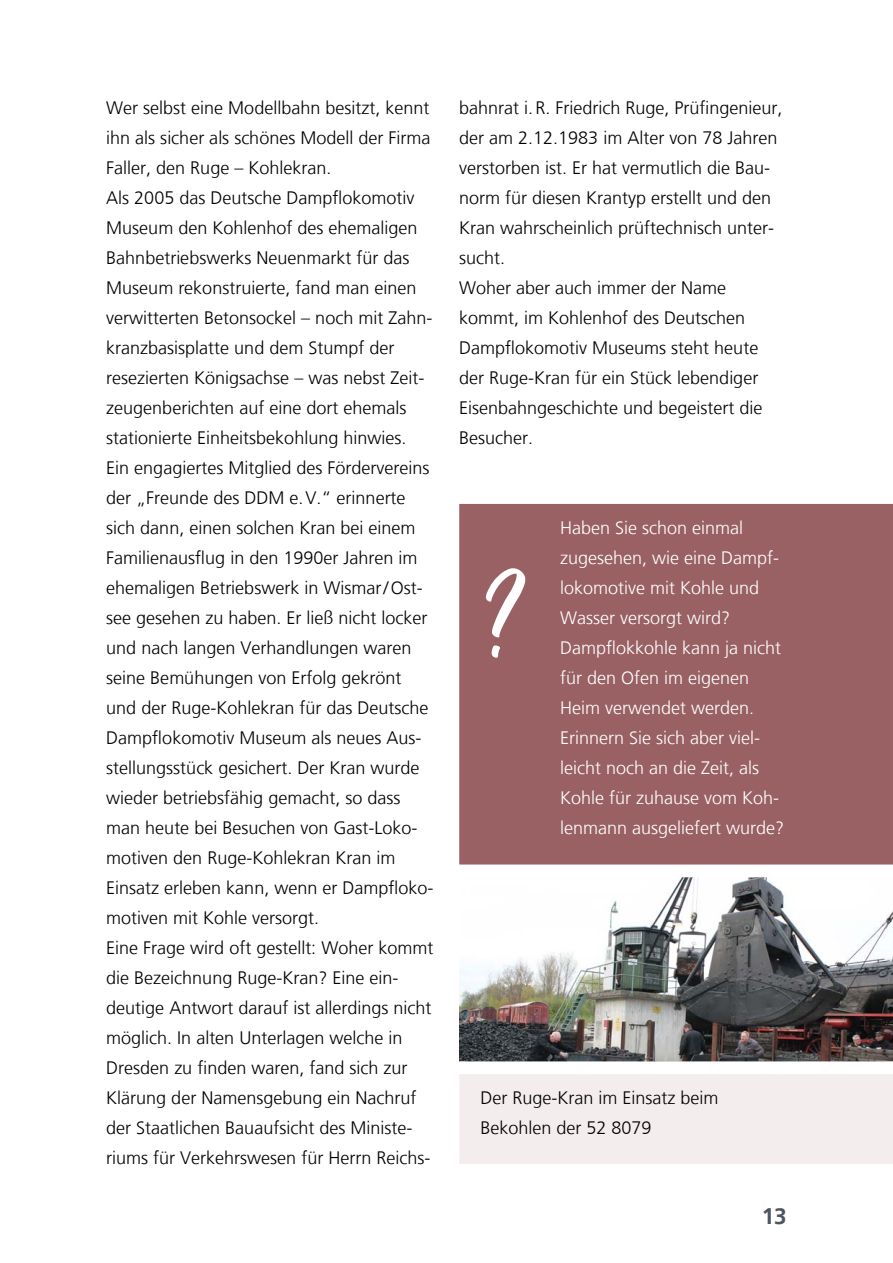
<style>
.page{position:relative;width:893px;height:1263px;background:#fff}
.page>*{position:absolute;margin:0;border:0;box-sizing:border-box;transform-origin:0 0}
.t1{font:105px "raustila";color:#fff}
.t2{font:700 22.5px "Frutiger LT";color:#4c5661}
.id487{font:300 18px/30px "Frutiger LT";color:#000}
.id8441{font:300 18px/30px "Frutiger LT";color:#fff}
</style>
<div class="page">
<img style="left:459px;top:884px;width:434px;height:171px">
<div style="left:459px;top:503px;width:434px;height:381px;background:#996164"></div>
<svg style="left:459px;top:1055px;width:434px;height:109px;background:#ebe5e6"></svg>
<p class="id487" style="left:106px;top:93px;width:326px;text-align:justify">Wer selbst eine Modellbahn besitzt, kennt ihn als sicher als schönes Modell der Firma Faller, den Ruge – Kohlekran.</p>
<p class="id487" style="left:106px;top:183px;width:328px">Als 2005 das Deutsche Dampflokomotiv Museum den Kohlenhof des ehemaligen Bahnbetriebswerks Neuenmarkt für das Museum rekonstruierte, fand man einen verwitterten Betonsockel – noch mit Zahn&shy;kranzbasisplatte und dem Stumpf der resezierten Königsachse – was nebst Zeit&shy;zeugenberichten auf eine dort ehemals stationierte Einheitsbekohlung hinwies.</p>
<p class="id487" style="left:106px;top:453px;width:329px">Ein engagiertes Mitglied des Fördervereins der „Freunde des DDM e.V.“ erinnerte sich dann, einen solchen Kran bei einem Familienausflug in den 1990er Jahren im ehemaligen Betriebswerk in Wismar/Ost&shy;see gesehen zu haben. Er ließ nicht locker und nach langen Verhandlungen waren seine Bemühungen von Erfolg gekrönt und der Ruge-Kohlekran für das Deutsche Dampflokomotiv Museum als neues Aus&shy;stellungsstück gesichert. Der Kran wurde wieder betriebsfähig gemacht, so dass man heute bei Besuchen von Gast-Loko&shy;motiven den Ruge-Kohlekran Kran im Einsatz erleben kann, wenn er Dampfloko&shy;motiven mit Kohle versorgt.</p>
<p class="id487" style="left:106px;top:933px;width:329px">Eine Frage wird oft gestellt: Woher kommt die Bezeichnung Ruge-Kran? Eine ein&shy;deutige Antwort darauf ist allerdings nicht möglich. In alten Unterlagen welche in Dresden zu finden waren, fand sich zur Klärung der Namensgebung ein Nachruf der Staatlichen Bauaufsicht des Ministe&shy;riums für Verkehrswesen für Herrn Reichs-</p>
<p class="id487" style="left:459px;top:93px;width:325px">bahnrat i.R. Friedrich Ruge, Prüfingenieur, der am 2.12.1983 im Alter von 78 Jahren verstorben ist. Er hat vermutlich die Bau&shy;norm für diesen Krantyp erstellt und den Kran wahrscheinlich prüftechnisch unter&shy;sucht.</p>
<p class="id487" style="left:459px;top:273px;width:305px">Woher aber auch immer der Name kommt, im Kohlenhof des Deutschen<br>Dampflokomotiv Museums steht heute der Ruge-Kran für ein Stück lebendiger<br>Eisenbahngeschichte und begeistert die<br>Besucher.</p>
<h1 class="t1" style="left:486px;top:556px;width:41px">?</h1>
<p class="id8441" style="left:560px;top:513px;width:221px">Haben Sie schon einmal zugesehen, wie eine Dampf&shy;lokomotive mit Kohle und<br>Wasser versorgt wird?</p>
<p class="id8441" style="left:560px;top:633px;width:223px">Dampflokkohle kann ja nicht für den Ofen im eigenen<br>Heim verwendet werden.</p>
<p class="id8441" style="left:560px;top:723px;width:226px">Erinnern Sie sich aber viel&shy;leicht noch an die Zeit, als<br>Kohle für zuhause vom Koh&shy;lenmann ausgeliefert wurde?</p>
<p class="id487" style="left:480px;top:1083px;width:240px">Der Ruge-Kran im Einsatz beim<br>Bekohlen der 52 8079</p>
<p class="t2" style="left:762px;top:1203px;width:27px">13</p>
</div>
